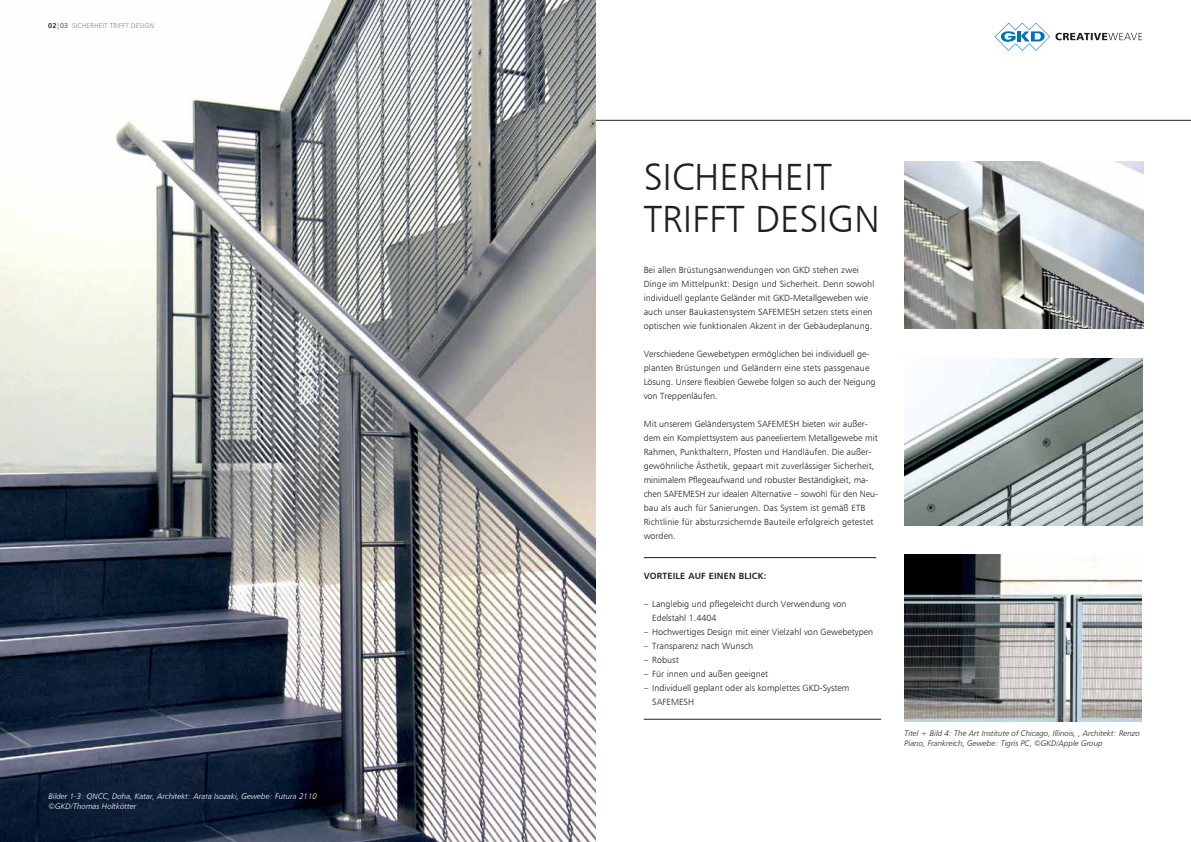
<style>
.page{position:relative;width:1191px;height:842px;background:#fff}
.page>*{position:absolute;margin:0;border:0;box-sizing:border-box;transform-origin:0 0}
.t1{font:38px/42px "Humanist 777 BT Light B";color:#231f20}
.t2{font:9px/14px "Humanist 777 BT Light B";color:#231f20}
.t3{font:9px "Humanist 777 BT Bold B";letter-spacing:.02em;color:#231f20}
.t4{font:8px/10px "Humanist 777 BT Light Italic B";color:#231f20}
.t5{font:8px/10px "Humanist 777 BT Light Italic B";color:#fff}
.t6{font:7px "Humanist 777 BT Light B";letter-spacing:.01em;color:#828487}
.s1{font-family:"Humanist 777 BT Bold B";color:#231f20}
.s2{color:#231f20}
.s3{font-family:"Humanist 777 BT Light B"}
</style>
<div class="page">
<hr style="left:595px;top:120px;width:596px;height:1px;background:#231f20">
<svg style="left:994px;top:23px;width:148px;height:28px"></svg>
<img style="left:0;top:0;width:595px;height:842px">
<img style="left:904px;top:358px;width:238px;height:167px">
<img style="left:904px;top:162px;width:239px;height:167px">
<img style="left:904px;top:554px;width:237px;height:167px">
<hr style="left:643px;top:557px;width:233px;height:1px;background:#231f20">
<hr style="left:643px;top:719px;width:238px;height:1px;background:#231f20">
<p class="t6" style="left:48px;top:21px;width:107px"><span class="s1">02</span><span class="s2">|03</span> SICHERHEIT TRIFFT DESIGN</p>
<p class="t5" style="left:49px;top:791px;width:270px">Bilder 1-3: QNCC, Doha, Katar, Architekt: Arata Isozaki, Gewebe: Futura 2110 ©GKD/Thomas Holtkötter</p>
<h1 class="t1" style="left:643px;top:156px;width:238px">SICHERHEIT<br>TRIFFT DESIGN</h1>
<p class="t2" style="left:643px;top:263px;width:232px">Bei allen Brüstungsanwendungen von GKD stehen zwei Dinge im Mittelpunkt: Design und Sicherheit. Denn sowohl individuell geplante Geländer mit GKD-Metallgeweben wie auch unser Baukastensystem SAFEMESH setzen stets einen optischen wie funktionalen Akzent in der Gebäudeplanung.</p>
<p class="t2" style="left:643px;top:347px;width:233px">Verschiedene Gewebetypen ermöglichen bei individuell ge-- planten Brüstungen und Geländern eine stets passgenaue Lösung. Unsere flexiblen Gewebe folgen so auch der Neigung von Treppenläufen.</p>
<p class="t2" style="left:643px;top:417px;width:236px">Mit unserem Geländersystem SAFEMESH bieten wir außer&shy;dem ein Komplettsystem aus paneeliertem Metallgewebe mit Rahmen, Punkthaltern, Pfosten und Handläufen. Die außer&shy;gewöhnliche Ästhetik, gepaart mit zuverlässiger Sicherheit, minimalem Pflegeaufwand und robuster Beständigkeit, ma-‑ chen SAFEMESH zur idealen Alternative – sowohl für den Neu&shy;bau als auch für Sanierungen. Das System ist gemäß ETB Richtlinie für absturzsichernde Bauteile erfolgreich getestet worden.</p>
<p class="t3" style="left:643px;top:570px;width:124px">VORTEILE AUF EINEN BLICK:</p>
<p class="t2" style="left:652px;top:596px;width:196px;text-indent:-9px">– Langlebig und pflegeleicht durch Verwendung von<br>Edelstahl 1.4404</p>
<p class="t2" style="left:643px;top:624px;width:231px">– Hochwertiges Design mit einer Vielzahl von Gewebetypen</p>
<p class="t2" style="left:643px;top:638px;width:111px">– Transparenz nach Wunsch</p>
<p class="t2" style="left:643px;top:652px;width:37px">– Robust</p>
<p class="t2" style="left:643px;top:666px;width:126px">– Für innen und außen geeignet</p>
<p class="t2" style="left:652px;top:680px;width:199px;text-indent:-9px">– Individuell geplant oder als komplettes GKD-System<br>SAFEMESH</p>
<p class="t4" style="left:904px;top:728px;width:237px">Titel + Bild 4: The Art Institute of Chicago, Illinois, , Architekt: Renzo<br>Piano, Frankreich, Gewebe: Tigris PC<span class="s3">,</span> ©GKD/Apple Group</p>
</div>
